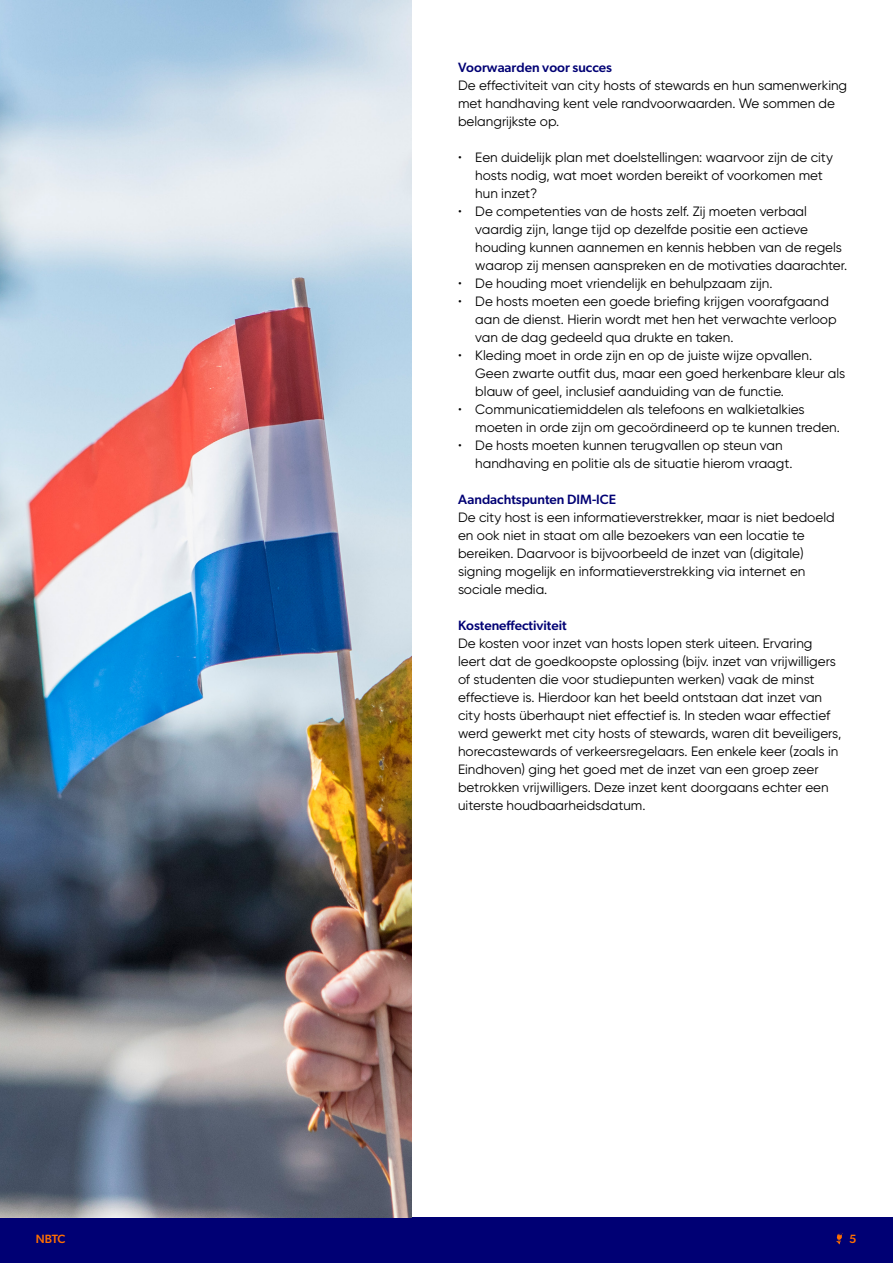
<style>
.page{position:relative;width:893px;height:1263px;background:#fff}
.page>*{position:absolute;margin:0;border:0;box-sizing:border-box;transform-origin:0 0}
.t1{font:13.5px/18px "Gilroy";color:#000}
.t2{font:500 13.5px "Gibson";color:#000074}
.t3{font:500 12px "Gibson";color:#ff6f00}
.s1{font-weight:300}
</style>
<div class="page">
<div style="left:0;top:1217px;width:893px;height:46px;background:#000074"></div>
<svg style="left:836px;top:1232px;width:7px;height:12px"></svg>
<img style="left:0;top:0;width:411px;height:1217px">
<p class="t2" style="left:458px;top:59px;width:155px">Voorwaarden voor succes</p>
<p class="t1" style="left:458px;top:76px;width:391px">De effectiviteit van city hosts of stewards en hun samenwerking met handhaving kent vele randvoorwaarden. We sommen de belangrijkste op.</p>
<p class="t1" style="left:475px;top:148px;width:359px;text-indent:-17px"><span class="s1">•</span> Een duidelijk plan met doelstellingen: waarvoor zijn de city hosts nodig, wat moet worden bereikt of voorkomen met hun inzet?</p>
<p class="t1" style="left:475px;top:202px;width:373px;text-indent:-17px"><span class="s1">•</span> De competenties van de hosts zelf. Zij moeten verbaal vaardig zijn, lange tijd op dezelfde positie een actieve houding kunnen aannemen en kennis hebben van de regels waarop zij mensen aanspreken en de motivaties daarachter.</p>
<p class="t1" style="left:458px;top:274px;width:316px"><span class="s1">•</span> De houding moet vriendelijk en behulpzaam zijn.</p>
<p class="t1" style="left:475px;top:292px;width:363px;text-indent:-17px"><span class="s1">•</span> De hosts moeten een goede briefing krijgen voorafgaand aan de dienst. Hierin wordt met hen het verwachte verloop van de dag gedeeld qua drukte en taken.</p>
<p class="t1" style="left:475px;top:346px;width:372px;text-indent:-17px"><span class="s1">•</span> Kleding moet in orde zijn en op de juiste wijze opvallen.<br>Geen zwarte outfit dus, maar een goed herkenbare kleur als blauw of geel, inclusief aanduiding van de functie.</p>
<p class="t1" style="left:475px;top:400px;width:366px;text-indent:-17px"><span class="s1">•</span> Communicatiemiddelen als telefoons en walkietalkies moeten in orde zijn om gecoördineerd op te kunnen treden.</p>
<p class="t1" style="left:475px;top:436px;width:319px;text-indent:-17px"><span class="s1">•</span> De hosts moeten kunnen terugvallen op steun van handhaving en politie als de situatie hierom vraagt.</p>
<p class="t2" style="left:458px;top:491px;width:160px">Aandachtspunten DIM-ICE</p>
<p class="t1" style="left:458px;top:508px;width:378px">De city host is een informatieverstrekker, maar is niet bedoeld en ook niet in staat om alle bezoekers van een locatie te bereiken. Daarvoor is bijvoorbeeld de inzet van (digitale) signing mogelijk en informatieverstrekking via internet en sociale media.</p>
<p class="t2" style="left:458px;top:617px;width:110px">Kosteneffectiviteit</p>
<p class="t1" style="left:458px;top:634px;width:385px">De kosten voor inzet van hosts lopen sterk uiteen. Ervaring leert dat de goedkoopste oplossing (bijv. inzet van vrijwilligers of studenten die voor studiepunten werken) vaak de minst effectieve is. Hierdoor kan het beeld ontstaan dat inzet van city hosts überhaupt niet effectief is. In steden waar effectief werd gewerkt met city hosts of stewards, waren dit beveiligers, horecastewards of verkeersregelaars. Een enkele keer (zoals in Eindhoven) ging het goed met de inzet van een groep zeer betrokken vrijwilligers. Deze inzet kent doorgaans echter een uiterste houdbaarheidsdatum.</p>
<p class="t3" style="left:36px;top:1232px;width:31px">NBTC</p>
<p class="t3" style="left:849px;top:1232px;width:9px">5</p>
</div>
